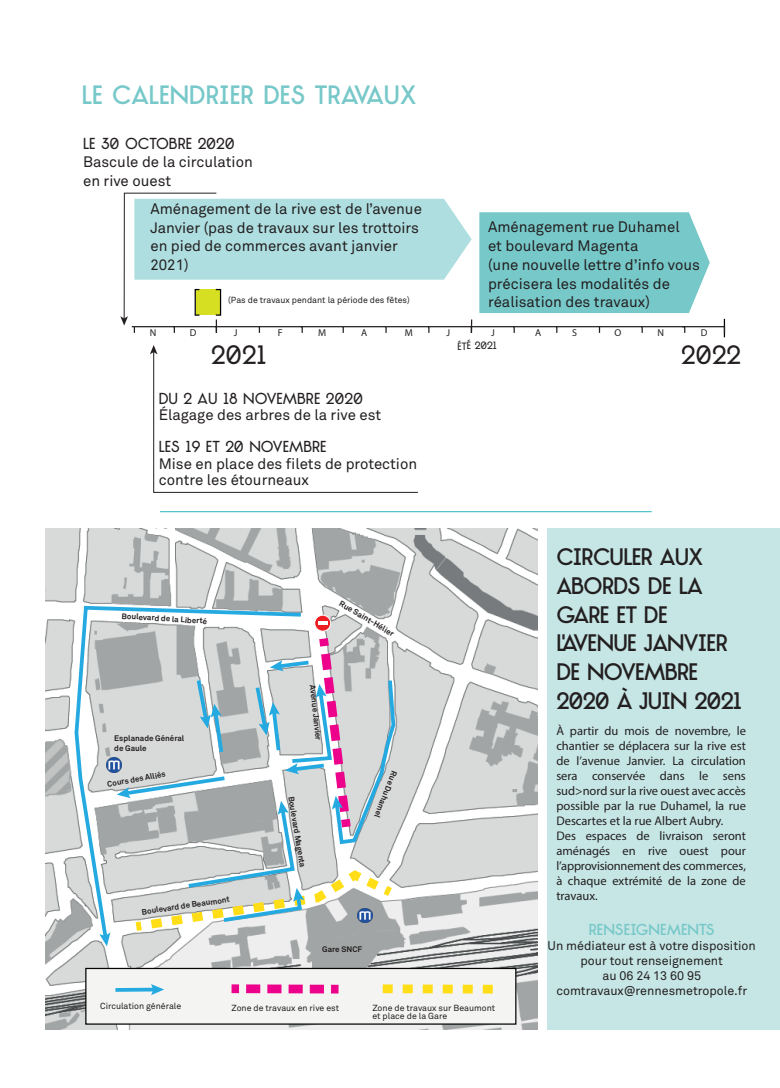
<style>
.page{position:relative;width:780px;height:1088px;background:#fff}
.page>*{position:absolute;margin:0;border:0;box-sizing:border-box;transform-origin:0 0}
.t1{font:700 25px "TJ Evolette A";color:#77c8c9}
.t2{font:25px "TJ Evolette A";letter-spacing:-.01em;color:#231f20}
.t3{font:700 22.5px/28.8px "TJ Evolette A";letter-spacing:-.03em;color:#231f20}
.t4{font:15px/18.8px "Akkurat";color:#231f20}
.t5{font:15px "TJ Evolette A";color:#231f20}
.t6{font:700 15px "TJ Evolette A";color:#77c8c9}
.t7{font:12.5px/15px "Myriad Pro";color:#231f20}
.t8{font:12.5px/15px "Akkurat";color:#231f20;text-align:center}
.t9{font:10px "Myriad Pro";color:#231f20}
.t10{font:10px "TJ Evolette A";letter-spacing:-.01em;color:#231f20}
.t11{font:8.75px/8.8px "Akkurat";color:#231f20}
.t12{font:700 8px/10.4px "Akkurat";color:#231f20}
</style>
<div class="page">
<div style="left:547px;top:528px;width:233px;height:502px;background:#c6e6e5"></div>
<img style="left:46px;top:528px;width:491px;height:502px">
<div style="left:315px;top:615px;width:15px;height:16px;background:#ee1d23;border-radius:50%"></div>
<div style="left:314px;top:615px;width:17px;height:16px;border:1px solid #fff;border-radius:50%"></div>
<hr style="left:160px;top:511px;width:491px;height:1px;background:#52c4ce">
<div style="left:85px;top:968px;width:431px;height:57px;background:#f4f5f2;border:1px solid #040505"></div>
<svg style="left:115px;top:984px;width:49px;height:11px"></svg>
<svg style="left:382px;top:984px;width:111px;height:9px"></svg>
<div style="left:231px;top:984px;width:8px;height:9px;background:#ed028c"></div>
<svg style="left:246px;top:984px;width:78px;height:9px"></svg>
<div style="left:331px;top:985px;width:7px;height:8px;background:#ed028c"></div>
<svg style="left:73px;top:604px;width:232px;height:338px"></svg>
<svg style="left:99px;top:932px;width:11px;height:14px"></svg>
<svg style="left:120px;top:192px;width:605px;height:301px"></svg>
<svg style="left:117px;top:621px;width:284px;height:315px;background:#cacecf"></svg>
<h1 class="t1" style="left:82px;top:80px;width:336px">LE CALENDRIER DES TRAVAUX</h1>
<p class="t5" style="left:83px;top:134px;width:153px">LE 30 OCTOBRE 2020</p>
<p class="t4" style="left:83px;top:153px;width:171px">Bascule de la circulation en rive ouest</p>
<p class="t4" style="left:150px;top:200px;width:273px">Aménagement de la rive est de l’avenue<br>Janvier (pas de travaux sur les trottoirs en pied de commerces avant janvier<br>2021)</p>
<p class="t11" style="left:228px;top:296px;width:183px">(Pas de travaux pendant la période des fêtes)</p>
<p class="t4" style="left:488px;top:218px;width:213px">Aménagement rue Duhamel<br>et boulevard Magenta<br>(une nouvelle lettre d’info vous précisera les modalités de réalisation des travaux)</p>
<p class="t9" style="left:150px;top:326px;width:8px">N</p>
<p class="t9" style="left:190px;top:326px;width:8px">D</p>
<p class="t9" style="left:234px;top:326px;width:5px">J</p>
<p class="t9" style="left:278px;top:326px;width:6px">F</p>
<p class="t9" style="left:318px;top:326px;width:10px">M</p>
<p class="t9" style="left:361px;top:326px;width:8px">A</p>
<p class="t9" style="left:404px;top:326px;width:10px">M</p>
<p class="t9" style="left:446px;top:326px;width:5px">J</p>
<p class="t9" style="left:491px;top:326px;width:5px">J</p>
<p class="t9" style="left:535px;top:326px;width:8px">A</p>
<p class="t9" style="left:572px;top:326px;width:6px">S</p>
<p class="t9" style="left:614px;top:326px;width:8px">O</p>
<p class="t9" style="left:657px;top:326px;width:8px">N</p>
<p class="t9" style="left:700px;top:326px;width:8px">D</p>
<p class="t10" style="left:457px;top:340px;width:41px">ÉTÉ 2021</p>
<h1 class="t2" style="left:211px;top:340px;width:57px">2021</h1>
<h1 class="t2" style="left:681px;top:340px;width:61px">2022</h1>
<p class="t5" style="left:159px;top:389px;width:206px">DU 2 AU 18 NOVEMBRE 2020</p>
<p class="t4" style="left:159px;top:406px;width:224px">Élagage des arbres de la rive est</p>
<p class="t5" style="left:159px;top:438px;width:169px">LES 19 ET 20 NOVEMBRE</p>
<p class="t4" style="left:159px;top:456px;width:260px;line-height:16.2px">Mise en place des filets de protection contre les étourneaux</p>
<p class="t12" style="left:122px;top:610px;width:87px;rotate:4deg">Boulevard de la Liberté</p>
<p class="t12" style="left:114px;top:733px;width:72px">Esplanade Général de Gaule</p>
<p class="t12" style="left:106px;top:779px;width:61px;rotate:-10deg">Cours des Alliés</p>
<p class="t12" style="left:141px;top:906px;width:90px;rotate:-8deg">Boulevard de Beaumont</p>
<p class="t12" style="left:342px;top:599px;width:63px;rotate:30deg">Rue Saint-Hélier</p>
<p class="t12" style="left:318px;top:684px;width:57px;rotate:84deg">Avenue Janvier</p>
<p class="t12" style="left:296px;top:795px;width:74px;rotate:81deg">Boulevard Magenta</p>
<p class="t12" style="left:399px;top:773px;width:51px;rotate:111deg">Rue Duhamel</p>
<p class="t12" style="left:322px;top:944px;width:41px">Gare SNCF</p>
<p class="t11" style="left:100px;top:1002px;width:82px">Circulation générale</p>
<p class="t11" style="left:231px;top:1003px;width:109px">Zone de travaux en rive est</p>
<p class="t11" style="left:372px;top:1003px;width:124px">Zone de travaux sur Beaumont et place de la Gare</p>
<h2 class="t3" style="left:556px;top:543px;width:187px">CIRCULER AUX<br>ABORDS DE LA<br>GARE ET DE<br>L'AVENUE JANVIER<br>DE NOVEMBRE<br>2020 À JUIN 2021</h2>
<p class="t7" style="left:556px;top:723px;width:191px">À partir du mois de novembre, le chantier se déplacera sur la rive est de l’avenue Janvier. La circulation sera conservée dans le sens sud&gt;nord sur la rive ouest avec accès possible par la rue Duhamel, la rue<br>Descartes et la rue Albert Aubry.<br>Des espaces de livraison seront aménagés en rive ouest pour l’approvisionnement des commerces, à chaque extrémité de la zone de travaux.</p>
<p class="t6" style="left:588px;top:920px;width:128px">RENSEIGNEMENTS</p>
<p class="t8" style="left:547px;top:938px;width:210px">Un médiateur est à votre disposition pour tout renseignement<br>au 06 24 13 60 95 comtravaux@rennesmetropole.fr</p>
</div>
